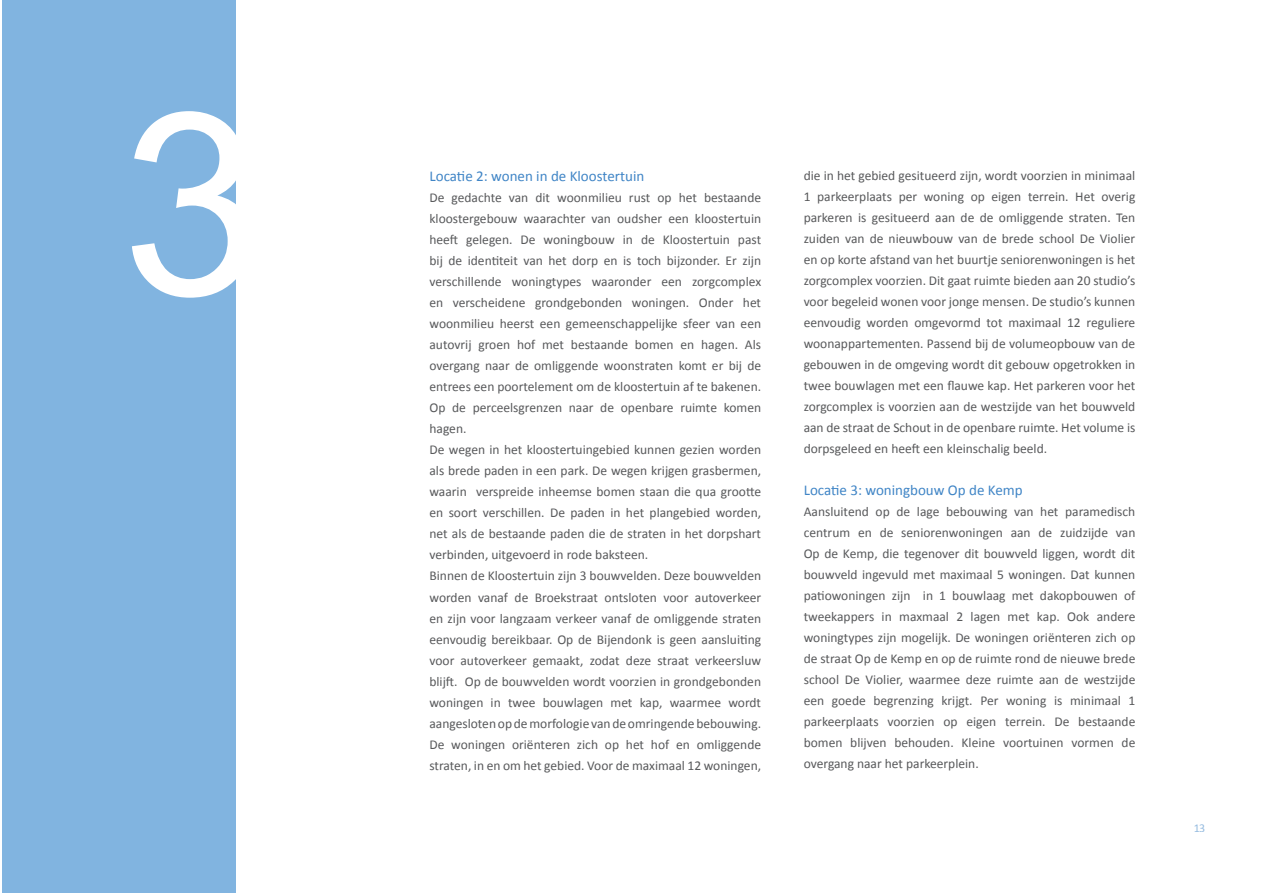
<style>
.page{position:relative;width:1263px;height:893px;background:#fff}
.page>*{position:absolute;margin:0;border:0;box-sizing:border-box;transform-origin:0 0}
.t1{font:255px "Arial";color:#fff}
.t2{font:15px "Calibri";color:#4085c6}
.t3{font:13.5px/21px "Calibri";color:#58595b;text-align:justify}
.t4{font:12px "Calibri";color:#669dd1}
</style>
<div class="page">
<div style="left:2px;top:0;width:234px;height:893px;background:#81b4e0"></div>
<h1 class="t1" style="left:121px;top:38px;width:143px">3</h1>
<p class="t2" style="left:429px;top:167px;width:216px">Locatie 2: wonen in de Kloostertuin</p>
<p class="t3" style="left:429px;top:187px;width:333px;text-align:left">De gedachte van dit woonmilieu rust op het bestaande kloostergebouw waarachter van oudsher een kloostertuin heeft gelegen. De woningbouw in de Kloostertuin past bij de identiteit van het dorp en is toch bijzonder. Er zijn verschillende woningtypes waaronder een zorgcomplex en verscheidene grondgebonden woningen. Onder het woonmilieu heerst een gemeenschappelijke sfeer van een autovrij groen hof met bestaande bomen en hagen. Als overgang naar de omliggende woonstraten komt er bij de entrees een poortelement om de kloostertuin af te bakenen.<br>Op de perceelsgrenzen naar de openbare ruimte komen hagen.<br>De wegen in het kloostertuingebied kunnen gezien worden als brede paden in een park. De wegen krijgen grasbermen, waarin verspreide inheemse bomen staan die qua grootte en soort verschillen. De paden in het plangebied worden, net als de bestaande paden die de straten in het dorpshart verbinden, uitgevoerd in rode baksteen.<br>Binnen de Kloostertuin zijn 3 bouwvelden. Deze bouwvelden worden vanaf de Broekstraat ontsloten voor autoverkeer en zijn voor langzaam verkeer vanaf de omliggende straten eenvoudig bereikbaar. Op de Bijendonk is geen aansluiting voor autoverkeer gemaakt, zodat deze straat verkeersluw blijft. Op de bouwvelden wordt voorzien in grondgebonden woningen in twee bouwlagen met kap, waarmee wordt aangesloten op de morfologie van de omringende bebouwing.<br>De woningen oriënteren zich op het hof en omliggende straten, in en om het gebied. Voor de maximaal 12 woningen,</p>
<p class="t3" style="left:804px;top:165px;width:333px">die in het gebied gesitueerd zijn, wordt voorzien in minimaal 1 parkeerplaats per woning op eigen terrein. H et overig parkeren is gesitueerd aan de de omliggende straten. Ten zuiden van de nieuwbouw van de brede school De Violier en op korte afstand van het buurtje seniorenwoningen is het zorgcomplex voorzien. Dit gaat ruimte bieden aan 20 studio’s voor begeleid wonen voor jonge mensen. De studio’s kunnen eenvoudig worden omgevormd tot maximaal 12 reguliere woonappartementen. Passend bij de volumeopbouw van de gebouwen in de omgeving wordt dit gebouw opgetrokken in twee bouwlagen met een flauwe kap. Het parkeren voor het zorgcomplex is voorzien aan de westzijde van het bouwveld aan de straat de Schout in de openbare ruimte. Het volume is dorpsgeleed en heeft een kleinschalig beeld.</p>
<p class="t2" style="left:804px;top:481px;width:221px">Locatie 3: woningbouw Op de Kemp</p>
<p class="t3" style="left:804px;top:501px;width:333px">Aansluitend op de lage bebouwing van het paramedisch centrum en de seniorenwoningen aan de zuidzijde van Op de Kemp, die tegenover dit bouwveld liggen, wordt dit bouwveld ingevuld met maximaal 5 woningen. Dat kunnen patiowoningen zijn in 1 bouwlaag met dakopbouwen of tweekappers in maxmaal 2 lagen met kap. Ook andere woningtypes zijn mogelijk. De woningen oriënteren zich op de straat Op de Kemp en op de ruimte rond de nieuwe brede school De Violier, waarmee deze ruimte aan de westzijde een goede begrenzing krijgt. Per woning is minimaal 1 parkeerplaats voorzien op eigen terrein. De bestaande bomen blijven behouden. Kleine voortuinen vormen de overgang naar het parkeerplein.</p>
<p class="t4" style="left:1193px;top:820px;width:14px">13</p>
</div>
